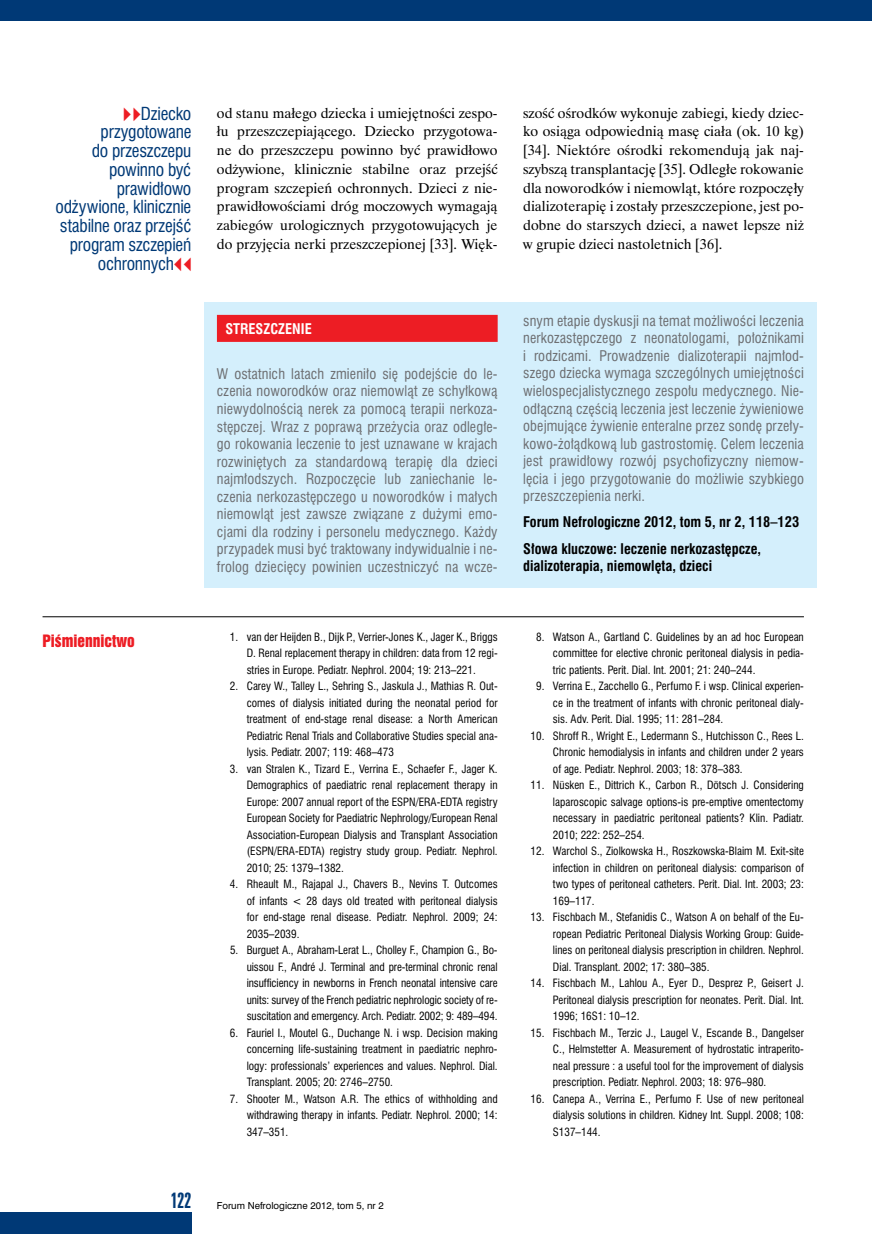
<style>
.page{position:relative;width:872px;height:1234px;background:#fff}
.page>*{position:absolute;margin:0;border:0;box-sizing:border-box;transform-origin:0 0}
.t1{font:18px "Swis 924 PL";color:#003976}
.t2{font:16.5px/18.8px "Swis 721 Cn PL";letter-spacing:-.015em;color:#003976;text-align:right}
.t3{font:14.25px/18.8px "Time Ibis EE";color:#000;text-align:justify}
.t4{font:14.25px "Swis 921 PL";color:#ed1d24}
.t5{font:13.5px/17.5px "Swis 721 Cn PL";letter-spacing:.01em;color:#6d6e71;text-align:justify}
.t6{font:700 13.5px/26.1px "Swis 721 Cn PL";color:#000}
.t7{font:700 13.5px "Swis 721 Cn PL";color:#fff}
.t8{font:10.5px/16.5px "Swis 721 Cn PL";color:#000;text-align:justify}
.t9{font:9px "Swis 721 PL";color:#000}
.s1{font-family:"Newspaper Pi PL";color:#ed1d24}
</style>
<div class="page">
<div style="left:0;top:0;width:872px;height:21px;background:#003976"></div>
<div style="left:0;top:1212px;width:191px;height:21px;background:#003976"></div>
<div style="left:204px;top:302px;width:612px;height:285px;background:#d4effc"></div>
<div style="left:217px;top:315px;width:280px;height:27px;background:#ed1d24"></div>
<hr style="left:43px;top:616px;width:761px;height:1px;background:#000">
<h2 class="t2" style="left:56px;top:104px;width:137px"><span class="s1">VV</span>Dziecko przygotowane<br>do przeszczepu powinno być prawidłowo odżywione, klinicznie stabilne oraz przejść program szczepień ochronnych<span class="s1">CC</span></h2>
<p class="t3" style="left:217px;top:103px;width:282px">od stanu małego dziecka i umiejętności zespo&shy;łu przeszczepiającego. Dziecko przygotowa&shy;ne do przeszczepu powinno być prawidłowo odżywione, klinicznie stabilne oraz przejść program szczepień ochronnych. Dzieci z nie&shy;prawidłowościami dróg moczowych wymagają zabiegów urologicznych przygotowujących je do przyjęcia nerki przeszczepionej [33]. Więk-</p>
<p class="t3" style="left:523px;top:103px;width:282px">szość ośrodków wykonuje zabiegi, kiedy dziec&shy;ko osiąga odpowiednią masę ciała (ok. 10 kg) [34]. Niektóre ośrodki rekomendują jak naj&shy;szybszą transplantację [35]. Odległe rokowanie dla noworodków i niemowląt, które rozpoczęły dializoterapię i zostały przeszczepione, jest po&shy;dobne do starszych dzieci, a nawet lepsze niż w grupie dzieci nastoletnich [36].</p>
<p class="t7" style="left:225px;top:320px;width:88px">STRESZCZENIE</p>
<p class="t5" style="left:217px;top:365px;width:282px">W ostatnich latach zmieniło się podejście do le&shy;czenia noworodków oraz niemowląt ze schyłkową niewydolnością nerek za pomocą terapii nerkoza&shy;stępczej. Wraz z poprawą przeżycia oraz odległe&shy;go rokowania leczenie to jest uznawane w krajach rozwiniętych za standardową terapię dla dzieci najmłodszych. Rozpoczęcie lub zaniechanie le&shy;czenia nerkozastępczego u noworodków i małych niemowląt jest zawsze związane z dużymi emo&shy;cjami dla rodziny i personelu medycznego. Każdy przypadek musi być traktowany indywidualnie i ne&shy;frolog dziecięcy powinien uczestniczyć na wcze-</p>
<p class="t5" style="left:523px;top:312px;width:282px">snym etapie dyskusji na temat możliwości leczenia nerkozastępczego z neonatologami, położnikami i rodzicami. Prowadzenie dializoterapii najmłod&shy;szego dziecka wymaga szczególnych umiejętności wielospecjalistycznego zespołu medycznego. Nie&shy;odłączną częścią leczenia jest leczenie żywieniowe obejmujące żywienie enteralne przez sondę przeły&shy;kowo-żołądkową lub gastrostomię. Celem leczenia jest prawidłowy rozwój psychofizyczny niemow&shy;lęcia i jego przygotowanie do możliwie szybkiego przeszczepienia nerki.</p>
<p class="t6" style="left:523px;top:509px;width:277px">Forum Nefrologiczne 2012, tom 5, nr 2, 118–123<br>Słowa kluczowe: leczenie nerkozastępcze,</p>
<p class="t6" style="left:523px;top:552px;width:190px">dializoterapia, niemowlęta, dzieci</p>
<h3 class="t4" style="left:43px;top:630px;width:94px">Piśmiennictwo</h3>
<p class="t8" style="left:553px;top:628px;width:252px;text-indent:-17px">8. Watson A., Gartland C. Guidelines by an ad hoc European committee for elective chronic peritoneal dialysis in pedia&shy;tric patients. Perit. Dial. Int. 2001; 21: 240–244.</p>
<p class="t8" style="left:553px;top:677px;width:252px;text-indent:-17px">9. Verrina E., Zacchello G., Perfumo F. i wsp. Clinical experien&shy;ce in the treatment of infants with chronic peritoneal dialy&shy;sis. Adv. Perit. Dial. 1995; 11: 281–284.</p>
<p class="t8" style="left:553px;top:727px;width:252px;text-indent:-22px">10. Shroff R., Wright E., Ledermann S., Hutchisson C., Rees L.<br>Chronic hemodialysis in infants and children under 2 years of age. Pediatr. Nephrol. 2003; 18: 378–383.</p>
<p class="t8" style="left:553px;top:776px;width:252px;text-indent:-22px">11. Nüsken E., Dittrich K., Carbon R., Dötsch J. Considering laparoscopic salvage options-is pre-emptive omentectomy necessary in paediatric peritoneal patients? Klin. Padiatr.<br>2010; 222: 252–254.</p>
<p class="t8" style="left:553px;top:842px;width:252px;text-indent:-22px">12. Warchol S., Ziolkowska H., Roszkowska-Blaim M. Exit-site infection in children on peritoneal dialysis: comparison of two types of peritoneal catheters. Perit. Dial. Int. 2003; 23:<br>169–117.</p>
<p class="t8" style="left:553px;top:908px;width:252px;text-indent:-22px">13. Fischbach M., Stefanidis C., Watson A on behalf of the Eu&shy;ropean Pediatric Peritoneal Dialysis Working Group: Guide&shy;lines on peritoneal dialysis prescription in children. Nephrol.<br>Dial. Transplant. 2002; 17: 380–385.</p>
<p class="t8" style="left:553px;top:974px;width:252px;text-indent:-22px">14. Fischbach M., Lahlou A., Eyer D., Desprez P., Geisert J.<br>Peritoneal dialysis prescription for neonates. Perit. Dial. Int.<br>1996; 16S1: 10–12.</p>
<p class="t8" style="left:553px;top:1024px;width:252px;text-indent:-22px">15. Fischbach M., Terzic J., Laugel V., Escande B., Dangelser C., Helmstetter A. Measurement of hydrostatic intraperito&shy;neal pressure : a useful tool for the improvement of dialysis prescription. Pediatr. Nephrol. 2003; 18: 976–980.</p>
<p class="t8" style="left:553px;top:1090px;width:252px;text-indent:-22px">16. Canepa A., Verrina E., Perfumo F. Use of new peritoneal dialysis solutions in children. Kidney Int. Suppl. 2008; 108:<br>S137–144.</p>
<p class="t8" style="left:247px;top:628px;width:252px;text-indent:-17px">1. van der Heijden B., Dijk P., Verrier-Jones K., Jager K., Briggs D. Renal replacement therapy in children: data from 12 regi&shy;stries in Europe. Pediatr. Nephrol. 2004; 19: 213–221.</p>
<p class="t8" style="left:247px;top:677px;width:252px;text-indent:-17px">2. Carey W., Talley L., Sehring S., Jaskula J., Mathias R. Out&shy;comes of dialysis initiated during the neonatal period for treatment of end-stage renal disease: a North American Pediatric Renal Trials and Collaborative Studies special ana&shy;lysis. Pediatr. 2007; 119: 468–473</p>
<p class="t8" style="left:247px;top:760px;width:252px;text-indent:-17px">3. van Stralen K., Tizard E., Verrina E., Schaefer F., Jager K.<br>Demographics of paediatric renal replacement therapy in Europe: 2007 annual report of the ESPN/ERA-EDTA registry European Society for Paediatric Nephrology/European Renal Association-European Dialysis and Transplant Association (ESPN/ERA-EDTA) registry study group. Pediatr. Nephrol.<br>2010; 25: 1379–1382.</p>
<p class="t8" style="left:247px;top:875px;width:252px;text-indent:-17px">4. Rheault M., Rajapal J., Chavers B., Nevins T. Outcomes of infants &lt; 28 days old treated with peritoneal dialysis for end-stage renal disease. Pediatr. Nephrol. 2009; 24:<br>2035–2039.</p>
<p class="t8" style="left:247px;top:941px;width:252px;text-indent:-17px">5. Burguet A., Abraham-Lerat L., Cholley F., Champion G., Bo&shy;uissou F., André J. Terminal and pre-terminal chronic renal insufficiency in newborns in French neonatal intensive care units: survey of the French pediatric nephrologic society of re&shy;suscitation and emergency. Arch. Pediatr. 2002; 9: 489–494.</p>
<p class="t8" style="left:247px;top:1024px;width:252px;text-indent:-17px">6. Fauriel I., Moutel G., Duchange N. i wsp. Decision making concerning life-sustaining treatment in paediatric nephro&shy;logy: professionals’ experiences and values. Nephrol. Dial.<br>Transplant. 2005; 20: 2746–2750.</p>
<p class="t8" style="left:247px;top:1090px;width:252px;text-indent:-17px">7. Shooter M., Watson A.R. The ethics of withholding and withdrawing therapy in infants. Pediatr. Nephrol. 2000; 14:<br>347–351.</p>
<h1 class="t1" style="left:171px;top:1187px;width:22px">122</h1>
<p class="t9" style="left:217px;top:1199px;width:168px">Forum Nefrologiczne 2012, tom 5, nr 2</p>
</div>
